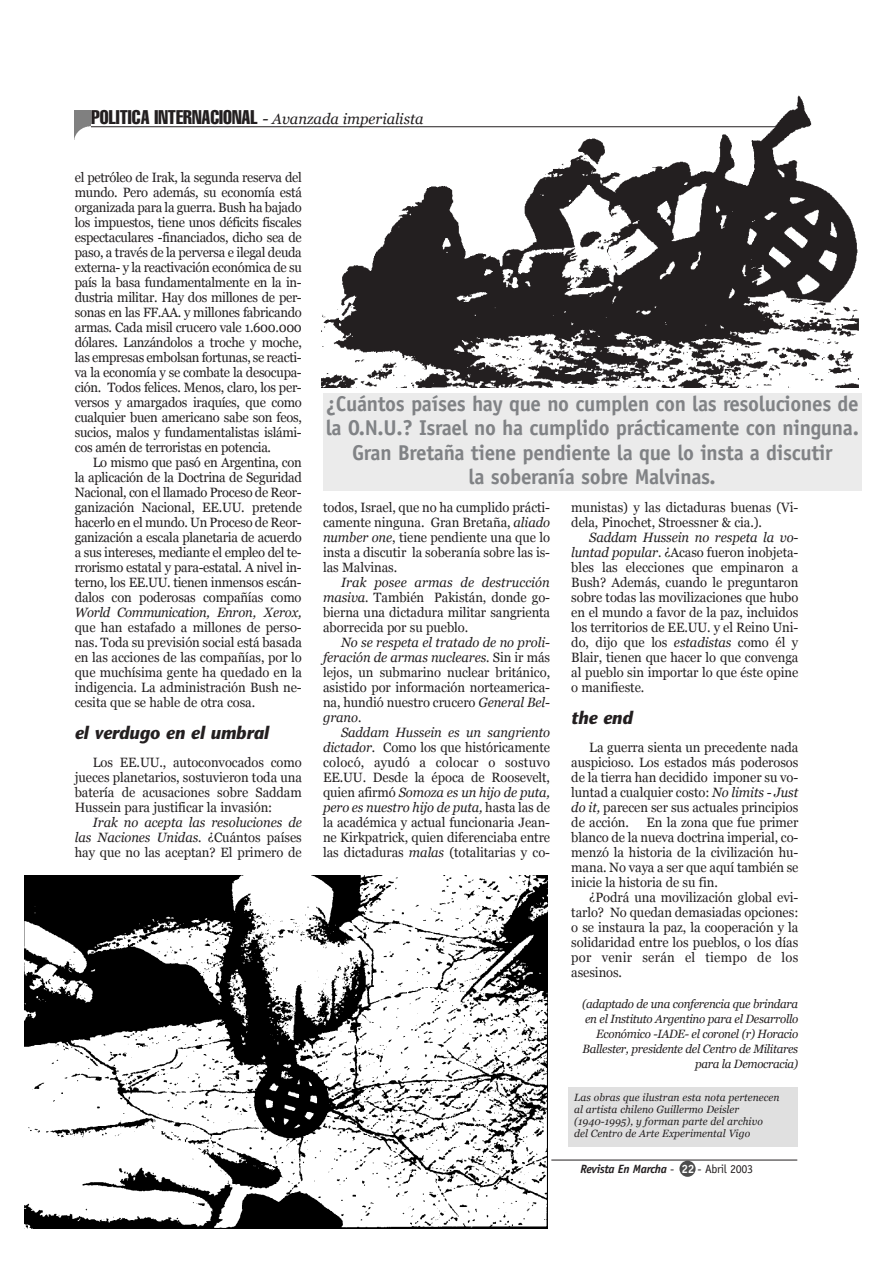
<style>
.page{position:relative;width:893px;height:1263px;background:#fff}
.page>*{position:absolute;margin:0;border:0;box-sizing:border-box;transform-origin:0 0}
.t1{font:700 21.45px/24.6px "Officina Sans";letter-spacing:-.015em;color:#808285;text-align:center}
.t2{font:extra-condensed 19.5px "Helvetica";color:#231f20}
.t3{font:italic 700 18px "Stone Sans";letter-spacing:-.005em;color:#231f20;scale:.96 1}
.t4{font:13.5px/15px "Georgia";letter-spacing:-.005em;color:#231f20;text-align:justify;scale:.96 1}
.t5{font:italic 13.5px/15px "Georgia";letter-spacing:-.005em;color:#231f20;text-align:justify;scale:.96 1}
.t6{font:italic 13.5px "Georgia";letter-spacing:-.025em;color:#231f20;scale:.96 1}
.t7{font:italic 12px/15px "Georgia";letter-spacing:-.025em;color:#231f20;text-align:right;scale:.96 1}
.t8{font:italic 700 12px "Officina Sans";letter-spacing:-.03em;color:#231f20}
.t9{font:italic 10.5px/12px "Georgia";letter-spacing:.005em;color:#231f20}
.s1{font-family:"Georgia";font-style:italic;font-stretch:normal;font-size:16.5px}
.s2{font-family:"Georgia";font-style:italic;font-stretch:normal;font-size:15px}
.s3{font-style:normal}
.s4{font-style:italic}
.s5{font-weight:400;font-style:normal}
.s6{font-style:normal;color:#fff}
</style>
<div class="page">
<hr style="left:91px;top:126px;width:706px;height:1px;background:#231f20">
<img style="left:74px;top:110px;width:16px;height:30px">
<img style="left:25px;top:876px;width:522px;height:353px">
<div style="left:323px;top:393px;width:538px;height:98px;background:#ebebeb"></div>
<div style="left:679px;top:1161px;width:16px;height:16px;background:#4d4d4d;border-radius:50%"></div>
<div style="left:568px;top:1087px;width:229px;height:59px;background:#e0e0e0"></div>
<hr style="left:551px;top:1160px;width:246px;height:1px;background:#231f20">
<img style="left:321px;top:95px;width:538px;height:293px">
<h2 class="t2" style="left:91px;top:110px;width:334px">POLITICA INTERNACIONAL <span class="s1">-</span> <span class="s2">Avanzada imperialista</span></h2>
<p class="t4" style="left:75px;top:170px;width:238px">el petróleo de Irak, la segunda reserva del mundo. Pero además, su economía está organizada para la guerra. Bush ha bajado los impuestos, tiene unos déficits fiscales espectaculares -financiados, dicho sea de paso, a través de la perversa e ilegal deuda externa- y la reactivación económica de su país la basa fundamentalmente en la in&shy;dustria militar. Hay dos millones de per&shy;sonas en las FF.AA. y millones fabricando armas. Cada misil crucero vale 1.600.000 dólares. Lanzándolos a troche y moche, las empresas embolsan fortunas, se reacti&shy;va la economía y se combate la desocupa&shy;ción. Todos felices. Menos, claro, los per&shy;versos y amargados iraquíes, que como cualquier buen americano sabe son feos, sucios, malos y fundamentalistas islámi&shy;cos amén de terroristas en potencia.</p>
<p class="t4" style="left:75px;top:455px;width:238px;text-indent:18px">Lo mismo que pasó en Argentina, con la aplicación de la Doctrina de Seguridad Nacional, con el llamado Proceso de Reor&shy;ganización Nacional, EE.UU. pretende hacerlo en el mundo. Un Proceso de Reor&shy;ganización a escala planetaria de acuerdo a sus intereses, mediante el empleo del te&shy;rrorismo estatal y para-estatal. A nivel in&shy;terno, los EE.UU. tienen inmensos escán&shy;dalos con poderosas compañías como</p>
<p class="t6" style="left:75px;top:605px;width:238px">World Communication, Enron, Xerox,</p>
<p class="t4" style="left:75px;top:620px;width:238px">que han estafado a millones de perso&shy;nas. Toda su previsión social está basada en las acciones de las compañías, por lo que muchísima gente ha quedado en la indigencia. La administración Bush ne&shy;cesita que se hable de otra cosa.</p>
<h3 class="t3" style="left:75px;top:726px;width:204px">el verdugo en el umbral</h3>
<p class="t4" style="left:75px;top:755px;width:238px;text-indent:18px">Los EE.UU., autoconvocados como jueces planetarios, sostuvieron toda una batería de acusaciones sobre Saddam Hussein para justificar la invasión:</p>
<p class="t5" style="left:75px;top:815px;width:238px;text-indent:18px">Irak no acepta las resoluciones de las Naciones Unidas. <span class="s3">¿Cuántos países hay que no las aceptan? El primero de</span></p>
<h1 class="t1" style="left:325px;top:393px;width:534px">¿Cuántos países hay que no cumplen con las resoluciones de la O.N.U.? Israel no ha cumplido prácticamente con ninguna.<br>Gran Bretaña tiene pendiente la que lo insta a discutir<br>la soberanía sobre Malvinas.</h1>
<p class="t4" style="left:323px;top:500px;width:238px">todos, Israel, que no ha cumplido prácti&shy;camente ninguna. Gran Bretaña, <span class="s4">aliado number one</span>, tiene pendiente una que lo insta a discutir la soberanía sobre las is&shy;las Malvinas.</p>
<p class="t4" style="left:323px;top:575px;width:238px;text-indent:18px"><span class="s4">Irak posee armas de destrucción masiva.</span> También Pakistán, donde go&shy;bierna una dictadura militar sangrienta aborrecida por su pueblo.</p>
<p class="t4" style="left:323px;top:635px;width:238px;text-indent:18px"><span class="s4">No se respeta el tratado de no proli&shy;feración de armas nucleares.</span> Sin ir más lejos, un submarino nuclear británico, asistido por información norteamerica&shy;na, hundió nuestro crucero <span class="s4">General Bel&shy;grano.</span></p>
<p class="t4" style="left:323px;top:725px;width:238px;text-indent:18px"><span class="s4">Saddam Hussein es un sangriento dictador.</span> Como los que históricamente colocó, ayudó a colocar o sostuvo EE.UU. Desde la época de Roosevelt, quien afirmó <span class="s4">Somoza es un hijo de puta, pero es nuestro hijo de puta,</span> hasta las de la académica y actual funcionaria Jean&shy;ne Kirkpatrick, quien diferenciaba entre las dictaduras <span class="s4">malas</span> (totalitarias y co-</p>
<p class="t4" style="left:571px;top:500px;width:238px">munistas) y las dictaduras buenas (Vi&shy;dela, Pinochet, Stroessner &amp; cia.).</p>
<p class="t4" style="left:571px;top:530px;width:238px;text-indent:18px"><span class="s4">Saddam Hussein no respeta la vo&shy;luntad popular.</span> ¿Acaso fueron inobjeta&shy;bles las elecciones que empinaron a Bush? Además, cuando le preguntaron sobre todas las movilizaciones que hubo en el mundo a favor de la paz, incluidos los territorios de EE.UU. y el Reino Uni&shy;do, dijo que los <span class="s4">estadistas</span> como él y Blair, tienen que hacer lo que convenga al pueblo sin importar lo que éste opine o manifieste.</p>
<h3 class="t3" style="left:571px;top:711px;width:65px">the end</h3>
<p class="t4" style="left:571px;top:740px;width:238px;text-indent:18px">La guerra sienta un precedente nada auspicioso. Los estados más poderosos de la tierra han decidido imponer su vo&shy;luntad a cualquier costo: <span class="s4">No limits - Just do it,</span> parecen ser sus actuales principios de acción.</p>
<p class="t4" style="left:571px;top:815px;width:238px;text-indent:75px">En la zona que fue primer blanco de la nueva doctrina imperial, co&shy;menzó la historia de la civilización hu&shy;mana. No vaya a ser que aquí también se inicie la historia de su fin.</p>
<p class="t4" style="left:571px;top:890px;width:238px;text-indent:18px">¿Podrá una movilización global evi&shy;tarlo? No quedan demasiadas opciones: o se instaura la paz, la cooperación y la solidaridad entre los pueblos, o los días por venir serán el tiempo de los asesinos.</p>
<p class="t7" style="left:582px;top:996px;width:226px">(adaptado de una conferencia que brindara en el Instituto Argentino para el Desarrollo Económico -IADE- el coronel (r) Horacio Ballester, presidente del Centro de Militares para la Democracia)</p>
<p class="t9" style="left:574px;top:1091px;width:207px">Las obras que ilustran esta nota pertenecen al artista chileno Guillermo Deisler (1940-1995), y forman parte del archivo<br>del Centro de Arte Experimental Vigo</p>
<p class="t8" style="left:580px;top:1164px;width:174px">Revista En Marcha <span class="s5">-</span> <span class="s6">22</span> <span class="s5">- Abril 2003</span></p>
</div>
